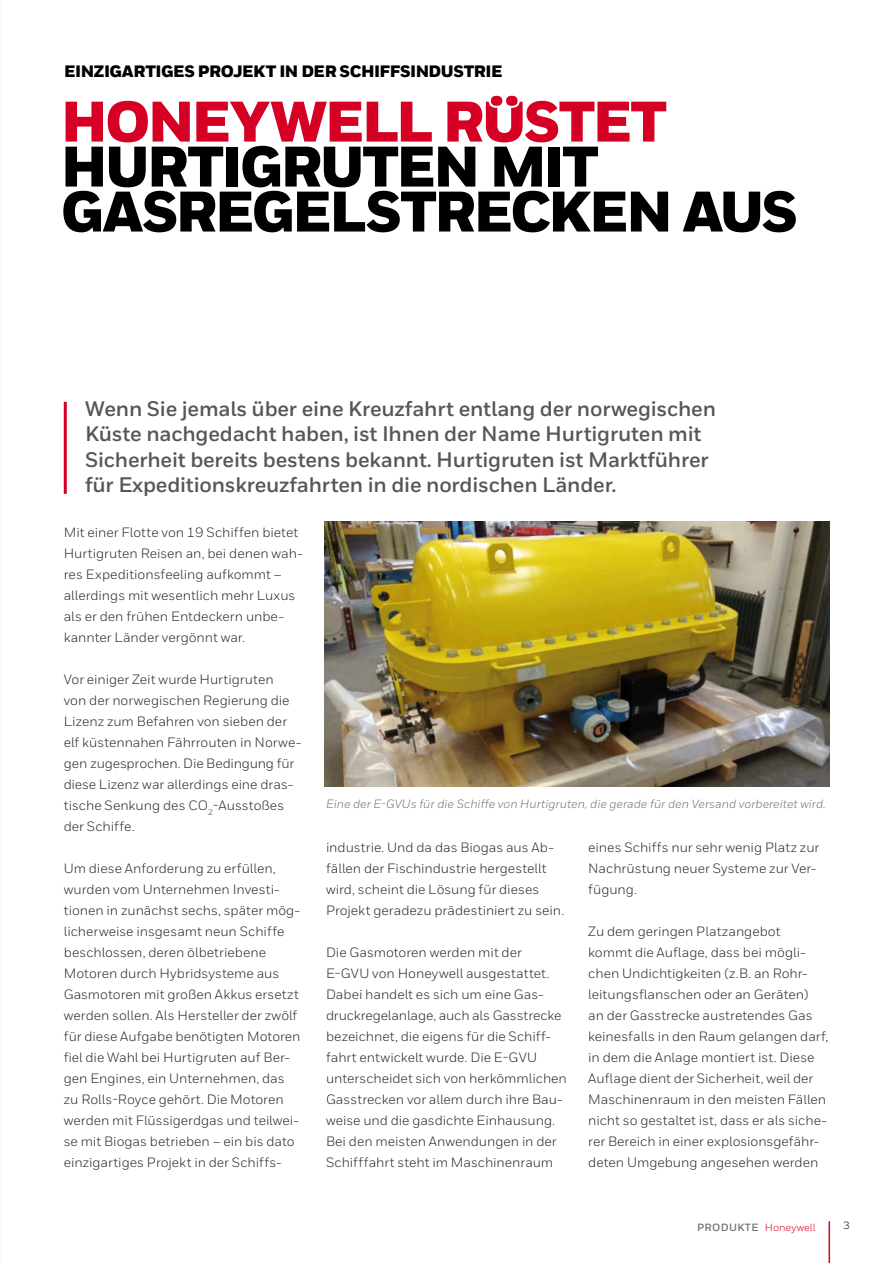
<style>
.page{position:relative;width:893px;height:1263px;background:#fff}
.page>*{position:absolute;margin:0;border:0;box-sizing:border-box;transform-origin:0 0}
.t1{font:900 57px/45px "Honeywell Sans";letter-spacing:-.045em;color:#000}
.t2{font:900 57px "Honeywell Sans";letter-spacing:-.045em;color:#d50024}
.t3{font:700 21px/25.5px "Honeywell Sans";letter-spacing:-.01em;color:#555658}
.t4{font:900 16.5px "Honeywell Sans";letter-spacing:-.025em;color:#000}
.t5{font:13.5px/21px "Honeywell Sans";color:#282829}
.t6{font:italic 12px "Honeywell Sans";color:#707172}
.t7{font:10.5px "Honeywell Sans";color:#d50024}
.t8{font:700 10.5px "Honeywell Sans";letter-spacing:.03em;color:#707172}
.t9{font:10.5px "Honeywell Sans";color:#000}
</style>
<div class="page">
<hr style="left:828px;top:1221px;width:2px;height:42px;background:#d50024">
<hr style="left:64px;top:402px;width:3px;height:92px;background:#d50024">
<img style="left:325px;top:522px;width:504px;height:265px">
<div style="left:489px;top:94px;width:15px;height:14px;border:3px solid #fff;border-radius:50%"></div>
<div style="left:504px;top:94px;width:16px;height:14px;border:3px solid #fff;border-radius:50%"></div>
<svg style="left:491px;top:96px;width:27px;height:10px"></svg>
<p class="t4" style="left:64px;top:61px;width:440px">EINZIGARTIGES PROJ EKT IN DER SCH IFFSIN DUSTRIE</p>
<h1 class="t2" style="left:61px;top:87px;width:608px">HON EYWELL RUSTET</h1>
<h1 class="t1" style="left:61px;top:147px;width:731px">HURTIGRUTEN M IT<br>GASREGELSTRECKEN AUS</h1>
<p class="t3" style="left:85px;top:396px;width:633px">Wenn Sie jemals über eine Kreuzfahrt entlang der norwegischen Küste nachgedacht haben, ist Ihnen der Name Hurtigruten mit Sicherheit bereits bestens bekannt. Hurtigruten ist Marktführer für Expeditionskreuzfahrten in die nordischen Länder.</p>
<p class="t5" style="left:64px;top:522px;width:241px">Mit einer Flotte von 19 Schiffen bietet Hurtigruten Reisen an, bei denen wah&shy;res Expeditionsfeeling aufkommt – allerdings mit wesentlich mehr Luxus als er den frühen Entdeckern unbe&shy;kannter Länder vergönnt war.</p>
<p class="t5" style="left:64px;top:669px;width:239px">Vor einiger Zeit wurde Hurtigruten<br>von der norwegischen Regierung die Lizenz zum Befahren von sieben der elf küstennahen Fährrouten in Norwe&shy;gen zugesprochen. Die Bedingung für diese Lizenz war allerdings eine dras&shy;tische Senkung des CO<sub>2</sub>-Ausstoßes der Schiffe.</p>
<p class="t5" style="left:64px;top:858px;width:238px">Um diese Anforderung zu erfüllen, wurden vom Unternehmen Investi&shy;tionen in zunächst sechs, später mög&shy;licherweise insgesamt neun Schiffe beschlossen, deren ölbetriebene Motoren durch Hybridsysteme aus Gasmotoren mit großen Akkus ersetzt werden sollen. Als Hersteller der zwölf für diese Aufgabe benötigten Motoren fiel die Wahl bei Hurtigruten auf Ber&shy;gen Engines, ein Unternehmen, das zu Rolls-Royce gehört. Die Motoren werden mit Flüssigerdgas und teilwei&shy;se mit Biogas betrieben – ein bis dato einzigartiges Projekt in der Schiffs-</p>
<p class="t6" style="left:326px;top:796px;width:501px">Eine der E-GVUs für die Schiffe von Hurtigruten, die gerade für den Versand vorbereitet wird.</p>
<p class="t5" style="left:326px;top:837px;width:240px">industrie. Und da das Biogas aus Ab-- fällen der Fischindustrie hergestellt wird, scheint die Lösung für dieses Projekt geradezu prädestiniert zu sein.</p>
<p class="t5" style="left:326px;top:942px;width:242px">Die Gasmotoren werden mit der E-GVU von Honeywell ausgestattet.<br>Dabei handelt es sich um eine Gas&shy;druckregelanlage, auch als Gasstrecke bezeichnet, die eigens für die Schiff&shy;fahrt entwickelt wurde. Die E-GVU unterscheidet sich von herkömmlichen Gasstrecken vor allem durch ihre Bau&shy;weise und die gasdichte Einhausung.<br>Bei den meisten Anwendungen in der Schifffahrt steht im Maschinenraum</p>
<p class="t5" style="left:588px;top:837px;width:233px">eines Schiffs nur sehr wenig Platz zur<br>Nachrüstung neuer Systeme zur Ver&shy;fügung.</p>
<p class="t5" style="left:588px;top:921px;width:242px">Zu dem geringen Platzangebot<br>kommt die Auflage, dass bei mögli&shy;chen Undichtigkeiten (z.B. an Rohr&shy;leitungsflanschen oder an Geräten)<br>an der Gasstrecke austretendes Gas keinesfalls in den Raum gelangen darf, in dem die Anlage montiert ist. Diese Auflage dient der Sicherheit, weil der Maschinenraum in den meisten Fällen nicht so gestaltet ist, dass er als siche&shy;rer Bereich in einer explosionsgefähr&shy;deten Umgebung angesehen werden</p>
<p class="t8" style="left:697px;top:1220px;width:56px">Produkte</p>
<p class="t7" style="left:765px;top:1221px;width:52px">Honeywell</p>
<p class="t9" style="left:843px;top:1219px;width:8px">3</p>
</div>
